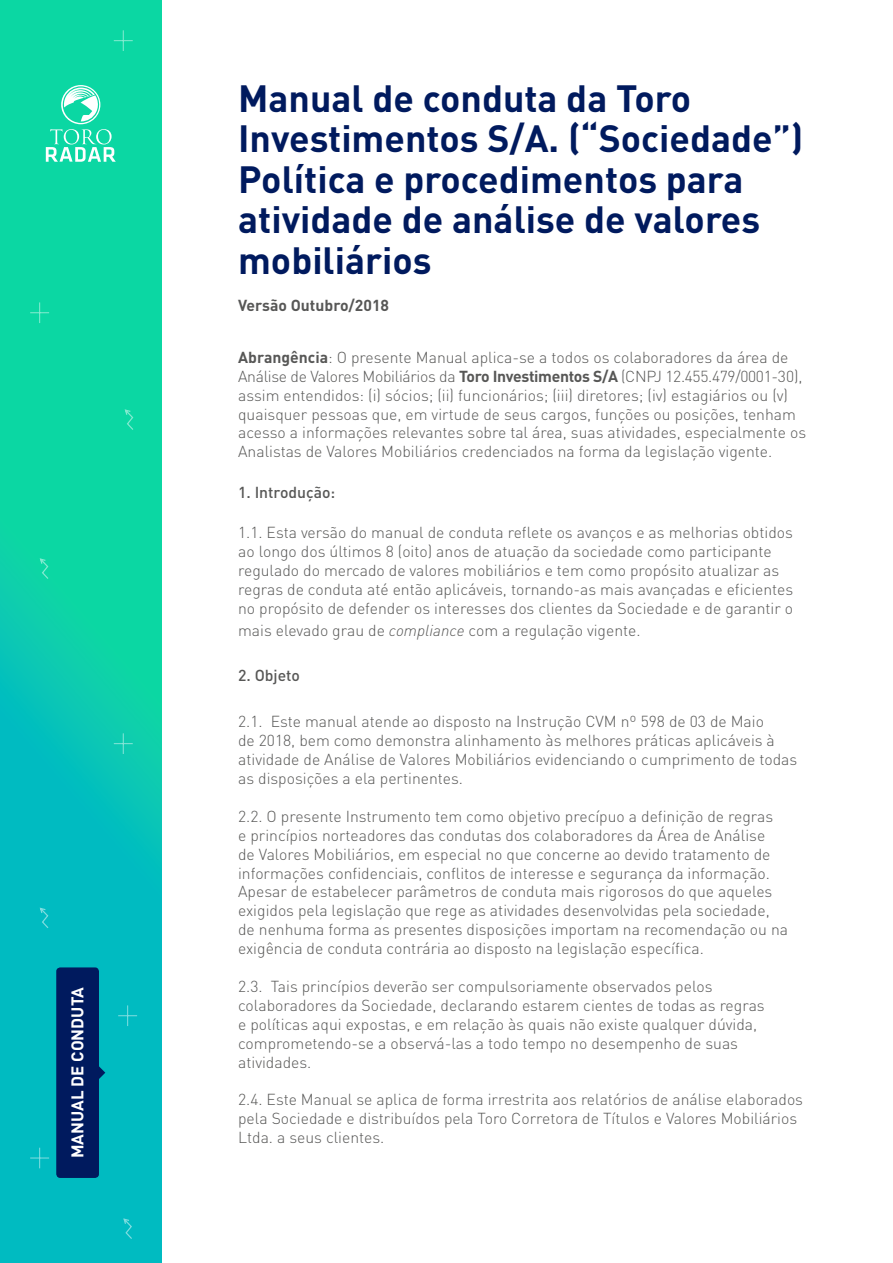
<style>
.page{position:relative;width:893px;height:1263px;background:#fff}
.page>*{position:absolute;margin:0;border:0;box-sizing:border-box;transform-origin:0 0}
.t1{font:700 37.5px/40.5px "DIN Pro";color:#001a5e}
.t2{font:700 16.8px "DIN Pro";color:#fff}
.t3{font:300 15.75px/18.9px "DIN Pro";color:#575756}
.t4{font:500 15.75px "DIN Pro";color:#575756}
.t5{font:700 15.75px "DIN Pro";color:#575756}
.s1{font-weight:700}
.s2{font-style:italic}
</style>
<div class="page">
<div style="left:0;top:0;width:162px;height:1263px;background:linear-gradient(to bottom,#0fdf9a,#00b6c6)"></div>
<svg style="left:30px;top:1148px;width:19px;height:20px"></svg>
<svg style="left:114px;top:733px;width:19px;height:21px"></svg>
<svg style="left:114px;top:30px;width:19px;height:21px"></svg>
<svg style="left:118px;top:1005px;width:19px;height:21px"></svg>
<svg style="left:30px;top:302px;width:19px;height:21px"></svg>
<svg style="left:122px;top:1217px;width:11px;height:23px"></svg>
<svg style="left:39px;top:907px;width:11px;height:22px"></svg>
<svg style="left:39px;top:557px;width:11px;height:23px"></svg>
<svg style="left:124px;top:408px;width:11px;height:23px"></svg>
<svg style="left:46px;top:85px;width:70px;height:77px;background:#46e0b9"></svg>
<div style="left:56px;top:967px;width:43px;height:211px;background:#001a5e;border-radius:4px"></div>
<svg style="left:99px;top:1061px;width:6px;height:23px"></svg>
<p class="t2" style="left:64px;top:1158px;width:172px;rotate:-90deg">MANUAL DE CONDUTA</p>
<h1 class="t1" style="left:238px;top:73px;width:567px">Manual de conduta da Toro<br>Investimentos S/A. (“Sociedade”)<br>Política e procedimentos para atividade de análise de valores mobiliários</h1>
<p class="t5" style="left:238px;top:292px;width:153px">Versão Outubro/2018</p>
<p class="t3" style="left:238px;top:346px;width:570px"><span class="s1">Abrangência</span>: O presente Manual aplica-se a todos os colaboradores da área de Análise de Valores Mobiliários da <span class="s1">Toro Investimentos S/A</span> (CNPJ 12.455.479/0001-30), assim entendidos: (i) sócios; (ii) funcionários; (iii) diretores; (iv) estagiários ou (v) quaisquer pessoas que, em virtude de seus cargos, funções ou posições, tenham acesso a informações relevantes sobre tal área, suas atividades, especialmente os Analistas de Valores Mobiliários credenciados na forma da legislação vigente.</p>
<p class="t4" style="left:238px;top:479px;width:99px">1. Introdução:</p>
<p class="t3" style="left:238px;top:522px;width:557px">1.1. Esta versão do manual de conduta reflete os avanços e as melhorias obtidos ao longo dos últimos 8 (oito) anos de atuação da sociedade como participante regulado do mercado de valores mobiliários e tem como propósito atualizar as regras de conduta até então aplicáveis, tornando-as mais avançadas e eficientes no propósito de defender os interesses dos clientes da Sociedade e de garantir o</p>
<p class="t3" style="left:238px;top:619px;width:404px">mais elevado grau de <span class="s2">compliance</span> com a regulação vigente.</p>
<p class="t4" style="left:238px;top:663px;width:63px">2. Objeto</p>
<p class="t3" style="left:238px;top:711px;width:561px">2.1. Este manual atende ao disposto na Instrução CVM nº 598 de 03 de Maio<br>de 2018, bem como demonstra alinhamento às melhores práticas aplicáveis à atividade de Análise de Valores Mobiliários evidenciando o cumprimento de todas as disposições a ela pertinentes.</p>
<p class="t3" style="left:238px;top:805px;width:551px">2.2. O presente Instrumento tem como objetivo precípuo a definição de regras<br>e princípios norteadores das condutas dos colaboradores da Área de Análise<br>de Valores Mobiliários, em especial no que concerne ao devido tratamento de informações confidenciais, conflitos de interesse e segurança da informação.<br>Apesar de estabelecer parâmetros de conduta mais rigorosos do que aqueles exigidos pela legislação que rege as atividades desenvolvidas pela sociedade, de nenhuma forma as presentes disposições importam na recomendação ou na exigência de conduta contrária ao disposto na legislação específica.</p>
<p class="t3" style="left:238px;top:975px;width:528px">2.3. Tais princípios deverão ser compulsoriamente observados pelos colaboradores da Sociedade, declarando estarem cientes de todas as regras e políticas aqui expostas, e em relação às quais não existe qualquer dúvida, comprometendo-se a observá-las a todo tempo no desempenho de suas atividades.</p>
<p class="t3" style="left:238px;top:1089px;width:566px">2.4. Este Manual se aplica de forma irrestrita aos relatórios de análise elaborados pela Sociedade e distribuídos pela Toro Corretora de Títulos e Valores Mobiliários<br>Ltda. a seus clientes.</p>
</div>
